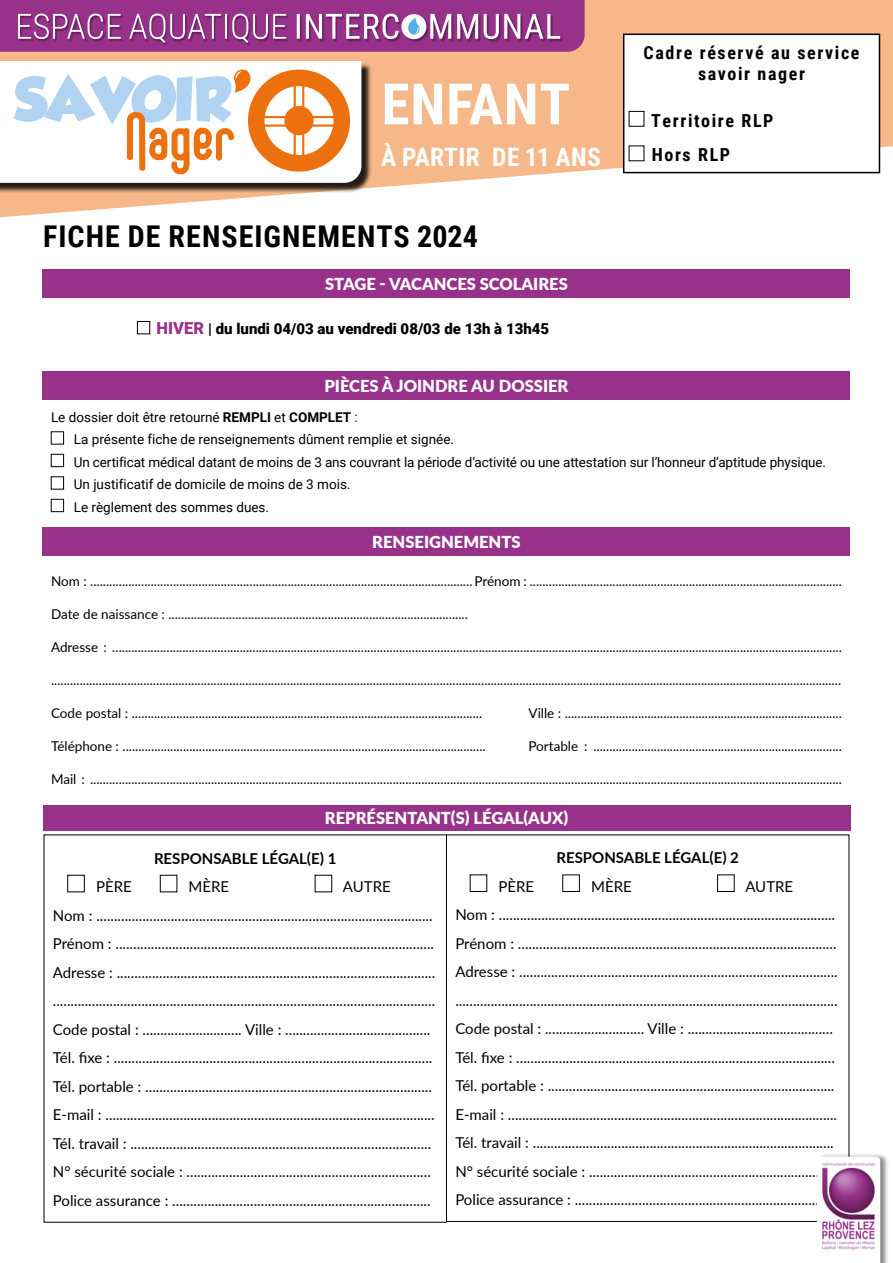
<style>
.page{position:relative;width:893px;height:1263px;background:#fff}
.page>*{position:absolute;margin:0;border:0;box-sizing:border-box;transform-origin:0 0}
.t1{font:700 57px "Roboto Condensed";letter-spacing:.015em;color:#fff}
.t2{font:700 30px "Roboto Condensed";letter-spacing:.035em;color:#000}
.t3{font:700 25.5px "Roboto Condensed";letter-spacing:.015em;color:#fff}
.t4{font:700 18px/21.6px "Roboto Condensed";letter-spacing:.09em;color:#000;text-align:center}
.t5{font:900 16.5px "Lato";color:#fff}
.t6{font:15px/28.5px "Lato";color:#000}
.t7{font:900 15px "Roboto";color:#000}
.t8{font:700 15px "Lato";color:#000}
.t9{font:13.5px "Lato";color:#000}
.t10{font:13.5px/22.5px "Roboto";color:#000}
.s1{font-size:16.5px;color:#973189}
.s2{font-weight:700}
</style>
<div class="page">
<svg style="left:0;top:0;width:893px;height:218px;fill:#f6b789"></svg>
<div style="left:624px;top:34px;width:255px;height:139px;background:#fff"></div>
<div style="left:623px;top:34px;width:257px;height:139px;border:2px solid #000"></div>
<div style="left:629px;top:111px;width:15px;height:16px;border:1px solid #000"></div>
<div style="left:43px;top:269px;width:807px;height:28px;background:#973189"></div>
<div style="left:51px;top:432px;width:13px;height:12px;border:1px solid #000"></div>
<div style="left:51px;top:454px;width:13px;height:13px;border:1px solid #000"></div>
<div style="left:51px;top:477px;width:13px;height:12px;border:1px solid #000"></div>
<div style="left:51px;top:499px;width:13px;height:13px;border:1px solid #000"></div>
<div style="left:43px;top:527px;width:807px;height:28px;background:#973189"></div>
<div style="left:43px;top:371px;width:807px;height:29px;background:#973189"></div>
<div style="left:68px;top:875px;width:17px;height:17px;border:1px solid #000"></div>
<div style="left:160px;top:875px;width:17px;height:17px;border:1px solid #000"></div>
<div style="left:315px;top:875px;width:17px;height:17px;border:1px solid #000"></div>
<div style="left:470px;top:875px;width:17px;height:17px;border:1px solid #000"></div>
<div style="left:563px;top:875px;width:17px;height:17px;border:1px solid #000"></div>
<div style="left:717px;top:875px;width:17px;height:17px;border:1px solid #000"></div>
<div style="left:43px;top:805px;width:807px;height:25px;background:#973189"></div>
<div style="left:817px;top:1153px;width:71px;height:110px;background:#000;opacity:.45"></div>
<svg style="left:817px;top:1156px;width:63px;height:107px"></svg>
<img style="left:821px;top:1161px;width:54px;height:89px">
<div style="left:0;top:63px;width:372px;height:130px;background:#000;opacity:.85"></div>
<svg style="left:0;top:61px;width:361px;height:122px"></svg>
<svg style="left:0;top:0;width:585px;height:52px;background:#a04c95"></svg>
<div style="left:137px;top:321px;width:13px;height:13px;border:1px solid #000"></div>
<h1 class="t1" style="left:382px;top:64px;width:190px">ENFANT</h1>
<h3 class="t3" style="left:381px;top:139px;width:221px">À PARTIR DE 11 ANS</h3>
<h2 class="t2" style="left:43px;top:216px;width:436px">FICHE DE RENSEIGNEMENTS 2024</h2>
<p class="t5" style="left:325px;top:271px;width:244px">STAGE - VACANCES SCOLAIRES</p>
<p class="t7" style="left:157px;top:318px;width:394px"><span class="s1">HIVER</span> | du lundi 04/03 au vendredi 08/03 de 13h à 13h45</p>
<p class="t5" style="left:324px;top:374px;width:245px">PIÈCES À JOINDRE AU DOSSIER</p>
<p class="t4" style="left:644px;top:41px;width:217px">Cadre réservé au service savoir nager</p>
<p class="t4" style="left:651px;top:102px;width:124px;line-height:34.5px;text-align:left">Territoire RLP<br>Hors RLP</p>
<p class="t10" style="left:74px;top:405px;width:754px;text-indent:-23px">Le dossier doit être retourné <span class="s2">REMPLI</span> et <span class="s2">COMPLET</span> :<br>La présente fiche de renseignements dûment remplie et signée.<br>Un certificat médical datant de moins de 3 ans couvrant la période d’activité ou une attestation sur l’honneur d’aptitude physique.<br>Un justificatif de domicile de moins de 3 mois.<br>Le règlement des sommes dues.</p>
<p class="t5" style="left:372px;top:529px;width:150px">RENSEIGNEMENTS</p>
<p class="t9" style="left:51px;top:571px;width:792px">Nom : ........................................................................................................................ Prénom : ..................................................................................................</p>
<p class="t9" style="left:51px;top:604px;width:418px">Date de naissance : ..............................................................................................</p>
<p class="t9" style="left:51px;top:637px;width:792px">Adresse : .....................................................................................................................................................................................................................................</p>
<p class="t9" style="left:51px;top:670px;width:792px">........................................................................................................................................................................................................................................................</p>
<p class="t9" style="left:51px;top:703px;width:433px">Code postal : ..............................................................................................................</p>
<p class="t9" style="left:529px;top:703px;width:315px">Ville : .......................................................................................</p>
<p class="t9" style="left:51px;top:736px;width:436px">Téléphone : ..................................................................................................................</p>
<p class="t9" style="left:529px;top:736px;width:315px">Portable : ..............................................................................</p>
<p class="t9" style="left:51px;top:769px;width:792px">Mail : ............................................................................................................................................................................................................................................</p>
<p class="t5" style="left:325px;top:806px;width:245px">REPRÉSENTANT(S) LÉGAL(AUX)</p>
<p class="t8" style="left:154px;top:847px;width:184px">RESPONSABLE LÉGAL(E) 1</p>
<p class="t8" style="left:556px;top:847px;width:184px">RESPONSABLE LÉGAL(E) 2</p>
<p class="t6" style="left:96px;top:872px;width:37px">PÈRE</p>
<p class="t6" style="left:189px;top:872px;width:42px">MÈRE</p>
<p class="t6" style="left:53px;top:872px;width:384px;text-indent:290px">AUTRE<br>Nom : ...............................................................................................<br>Prénom : ..........................................................................................<br>Adresse : .......................................................................................... ............................................................................................................<br>Code postal : ............................ Ville : .........................................<br>Tél. fixe : ..........................................................................................<br>Tél. portable : .................................................................................<br>E-mail : .............................................................................................<br>Tél. travail : .....................................................................................<br>N° sécurité sociale : .....................................................................<br>Police assurance : .........................................................................</p>
<p class="t6" style="left:498px;top:871px;width:37px">PÈRE</p>
<p class="t6" style="left:591px;top:871px;width:42px">MÈRE</p>
<p class="t6" style="left:455px;top:871px;width:384px;text-indent:290px">AUTRE<br>Nom : ...............................................................................................<br>Prénom : ..........................................................................................<br>Adresse : .......................................................................................... ............................................................................................................<br>Code postal : ............................ Ville : .........................................<br>Tél. fixe : ..........................................................................................<br>Tél. portable : .................................................................................<br>E-mail : .............................................................................................<br>Tél. travail : .....................................................................................<br>N° sécurité sociale : .....................................................................<br>Police assurance : .........................................................................</p>
</div>
